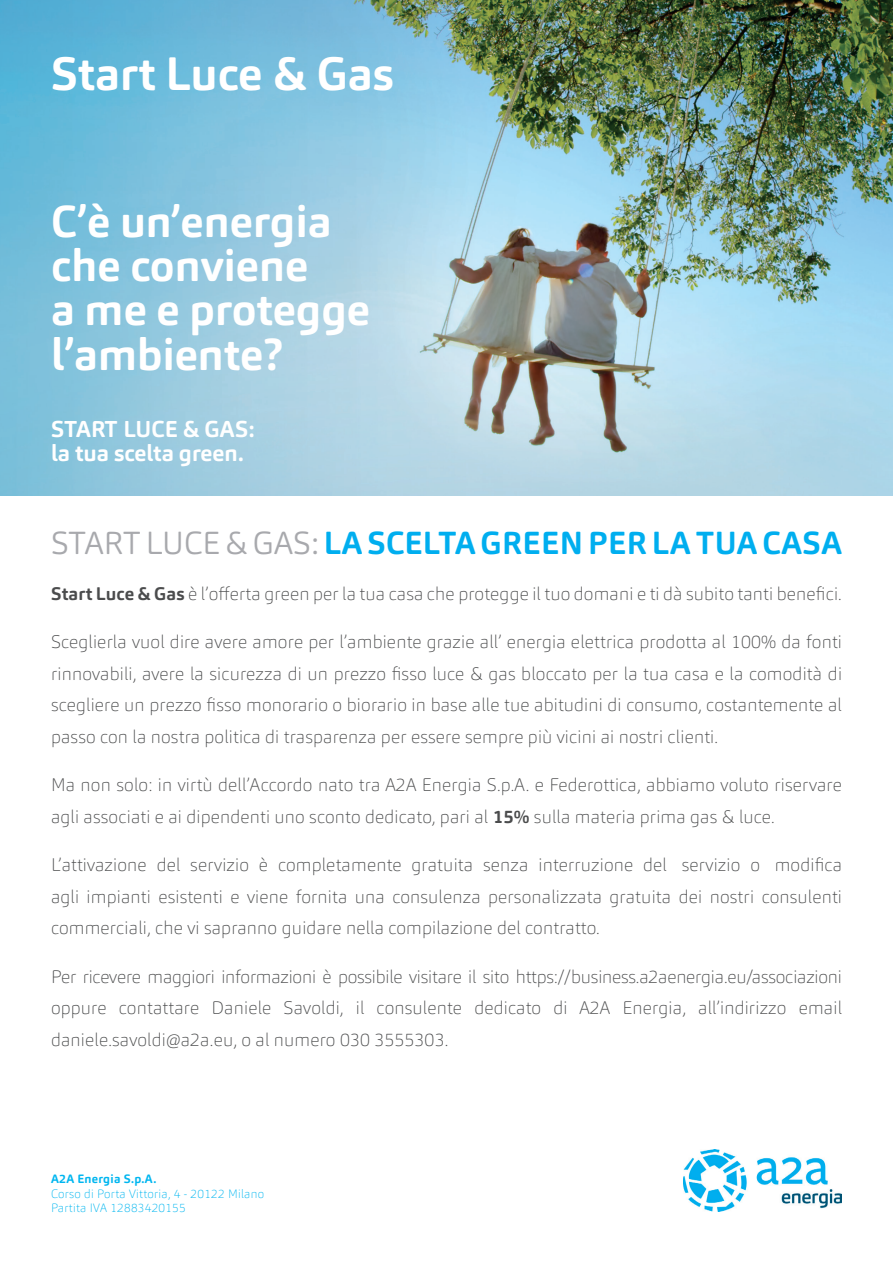
<style>
.page{position:relative;width:893px;height:1263px;background:#fff}
.page>*{position:absolute;margin:0;border:0;box-sizing:border-box;transform-origin:0 0}
.t1{font:700 46.2px "Carnas";color:#fff}
.t2{font:700 44.1px/44.1px "Carnas";color:#fff}
.t3{font:700 31.5px "Carnas";letter-spacing:.01em;color:#00aeef}
.t4{font:700 22.65px/24.2px "Carnas";color:#fff}
.t5{font:100 18px/31.5px "Carnas";letter-spacing:.01em;color:#4b4c4d;text-align:justify}
.t6{font:100 12px/14.4px "Carnas";letter-spacing:.025em;color:#00b6f0}
.t7{font:700 12px "Carnas";letter-spacing:.025em;color:#00b6f0}
.s1{font-weight:300;color:#a8a9ad}
.s2{font-weight:700}
</style>
<div class="page">
<img style="left:0;top:0;width:893px;height:495px">
<img style="left:683px;top:1149px;width:159px;height:63px">
<h1 class="t1" style="left:51px;top:44px;width:344px">Start Luce &amp; Gas</h1>
<h2 class="t2" style="left:51px;top:200px;width:321px">C’è un’energia che conviene<br>a me e protegge l’ambiente?</h2>
<p class="t4" style="left:51px;top:417px;width:205px">START LUCE &amp; GAS: la tua scelta green.</p>
<h3 class="t3" style="left:51px;top:522px;width:792px"><span class="s1">START LUCE &amp; GAS:</span> LA SCELTA GREEN PER LA TUA CASA</h3>
<p class="t5" style="left:51px;top:578px;width:792px"><span class="s2">Start Luce &amp; Gas</span> è l’offerta green per la tua casa che protegge il tuo domani e ti dà subito tanti benefici.</p>
<p class="t5" style="left:51px;top:626px;width:792px">Sceglierla vuol dire avere amore per l’ambiente grazie all’ energia elettrica prodotta al 100% da fonti rinnovabili, avere la sicurezza di un prezzo fisso luce &amp; gas bloccato per la tua casa e la comodità di scegliere un prezzo fisso monorario o biorario in base alle tue abitudini di consumo, costantemente al passo con la nostra politica di trasparenza per essere sempre più vicini ai nostri clienti.</p>
<p class="t5" style="left:51px;top:769px;width:792px">Ma non solo: in virtù dell’Accordo nato tra A2A Energia S.p.A. e Federottica, abbiamo voluto riservare agli associati e ai dipendenti uno sconto dedicato, pari al <span class="s2">15%</span> sulla materia prima gas &amp; luce.</p>
<p class="t5" style="left:51px;top:849px;width:792px">L’attivazione del servizio è completamente gratuita senza interruzione del servizio o modifica agli impianti esistenti e viene fornita una consulenza personalizzata gratuita dei nostri consulenti commerciali, che vi sapranno guidare nella compilazione del contratto.</p>
<p class="t5" style="left:51px;top:961px;width:792px">Per ricevere maggiori informazioni è possibile visitare il sito https://business.a2aenergia.eu/associazioni oppure contattare Daniele Savoldi, il consulente dedicato di A2A Energia, all’indirizzo email daniele.savoldi@a2a.eu, o al numero 030 3555303.</p>
<p class="t7" style="left:51px;top:1171px;width:107px">A2A Energia S.p.A.</p>
<p class="t6" style="left:51px;top:1186px;width:215px">Corso di Porta Vittoria, 4 - 20122 Milano<br>Partita IVA 12883420155</p>
</div>
